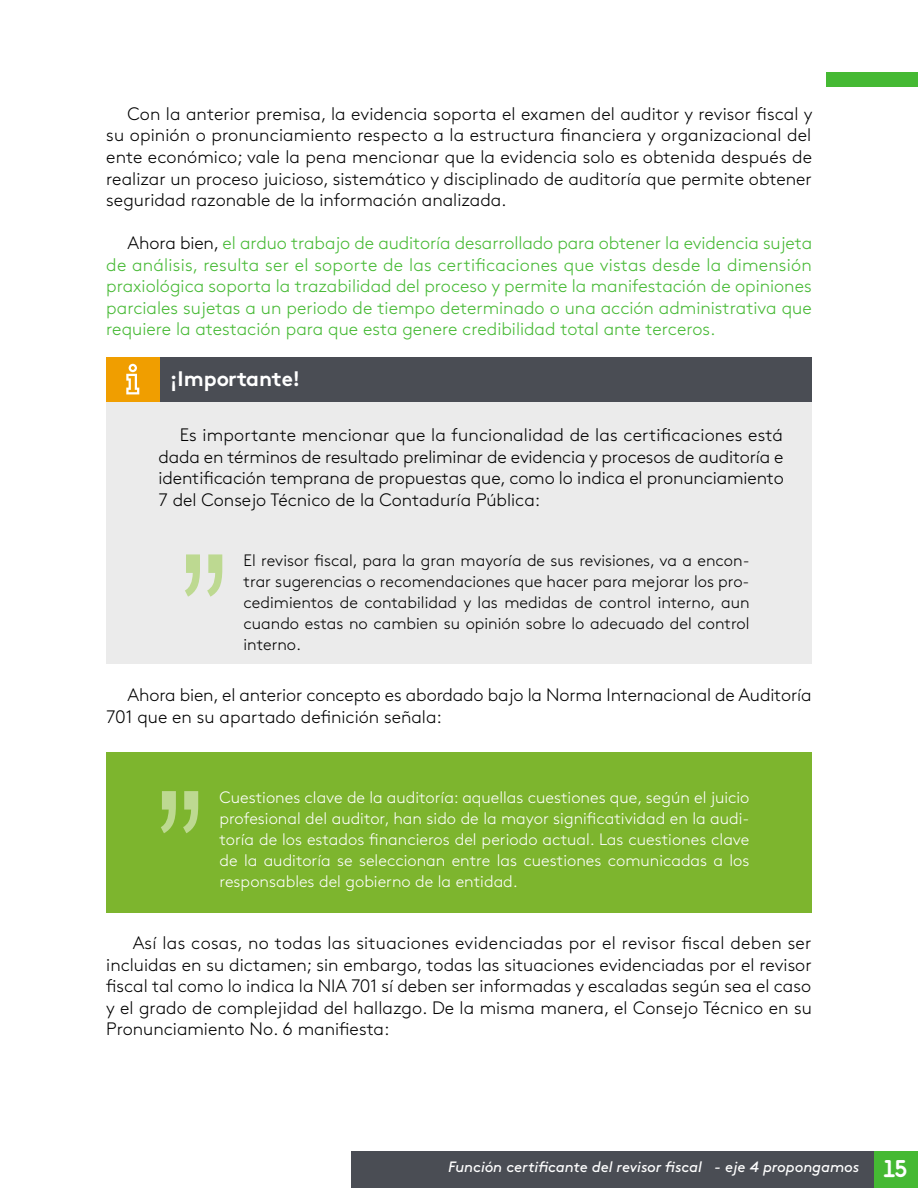
<style>
.page{position:relative;width:918px;height:1188px;background:#fff}
.page>*{position:absolute;margin:0;border:0;box-sizing:border-box;transform-origin:0 0}
.t1{font:180px "Arial Narrow";color:#bdd991}
.t2{font:700 21px "Brown Std";color:#fff}
.t3{font:300 18px/21.6px "Brown Std";color:#000;text-align:justify}
.t4{font:300 18px/21.6px "Brown Std";color:#45b933;text-align:justify}
.t5{font:300 16.5px/21px "Brown Std";color:#fff;text-align:justify}
.t6{font:300 16.5px/21px "Brown Std";color:#000;text-align:justify}
.t7{font:italic 15px "Brown Std";letter-spacing:-.005em;color:#fff}
.s1{color:#000}
.s2{font-family:"Areandina Voz";font-style:normal;font-size:24px}
</style>
<div class="page">
<div style="left:826px;top:72px;width:92px;height:15px;background:#45b933"></div>
<div style="left:873px;top:1151px;width:45px;height:37px;background:#45b933"></div>
<div style="left:351px;top:1151px;width:522px;height:37px;background:#4a4d54"></div>
<div style="left:106px;top:402px;width:706px;height:261px;background:#ebebeb"></div>
<div style="left:106px;top:357px;width:706px;height:45px;background:#4a4d54"></div>
<div style="left:106px;top:357px;width:53px;height:45px;background:#f09e00"></div>
<svg style="left:126px;top:364px;width:13px;height:30px"></svg>
<div style="left:106px;top:752px;width:706px;height:160px;background:#7db52e"></div>
<p class="t3" style="left:106px;top:103px;width:708px;text-indent:21px">Con la anterior premisa, la evidencia soporta el examen del auditor y revisor fiscal y su opinión o pronunciamiento respecto a la estructura financiera y organizacional del ente económico; vale la pena mencionar que la evidencia solo es obtenida después de realizar un proceso juicioso, sistemático y disciplinado de auditoría que permite obtener seguridad razonable de la información analizada.</p>
<p class="t4" style="left:106px;top:232px;width:707px;text-indent:21px"><span class="s1">Ahora bien,</span> el arduo trabajo de auditoría desarrollado para obtener la evidencia sujeta de análisis, resulta ser el soporte de las certificaciones que vistas desde la dimensión praxiológica soporta la trazabilidad del proceso y permite la manifestación de opiniones parciales sujetas a un periodo de tiempo determinado o una acción administrativa que requiere la atestación para que esta genere credibilidad total ante terceros.</p>
<p class="t2" style="left:170px;top:366px;width:132px">¡Importante!</p>
<p class="t3" style="left:159px;top:425px;width:627px;text-indent:21px">Es importante mencionar que la funcionalidad de las certificaciones está dada en términos de resultado preliminar de evidencia y procesos de auditoría e identificación temprana de propuestas que, como lo indica el pronunciamiento 7 del Consejo Técnico de la Contaduría Pública:</p>
<h1 class="t1" style="left:180px;top:488px;width:51px">”</h1>
<p class="t6" style="left:244px;top:550px;width:508px">El revisor fiscal, para la gran mayoría de sus revisiones, va a encon&shy;trar sugerencias o recomendaciones que hacer para mejorar los pro&shy;cedimientos de contabilidad y las medidas de control interno, aun cuando estas no cambien su opinión sobre lo adecuado del control interno.</p>
<p class="t3" style="left:106px;top:685px;width:707px;text-indent:21px">Ahora bien, el anterior concepto es abordado bajo la Norma Internacional de Auditoría<br>701 que en su apartado definición señala:</p>
<h1 class="t1" style="left:156px;top:724px;width:51px">”</h1>
<p class="t5" style="left:219px;top:787px;width:532px">Cuestiones clave de la auditoría: aquellas cuestiones que, según el juicio profesional del auditor, han sido de la mayor significatividad en la audi&shy;toría de los estados financieros del periodo actual. Las cuestiones clave de la auditoría se seleccionan entre las cuestiones comunicadas a los responsables del gobierno de la entidad.</p>
<p class="t3" style="left:106px;top:932px;width:707px;text-indent:26px">Así las cosas, no todas las situaciones evidenciadas por el revisor fiscal deben ser incluidas en su dictamen; sin embargo, todas las situaciones evidenciadas por el revisor fiscal tal como lo indica la NIA 701 sí deben ser informadas y escaladas según sea el caso y el grado de complejidad del hallazgo. De la misma manera, el Consejo Técnico en su Pronunciamiento No. 6 manifiesta:</p>
<p class="t7" style="left:448px;top:1158px;width:460px">Función certificante del revisor fiscal - eje 4 propongamos <span class="s2">15</span></p>
</div>
